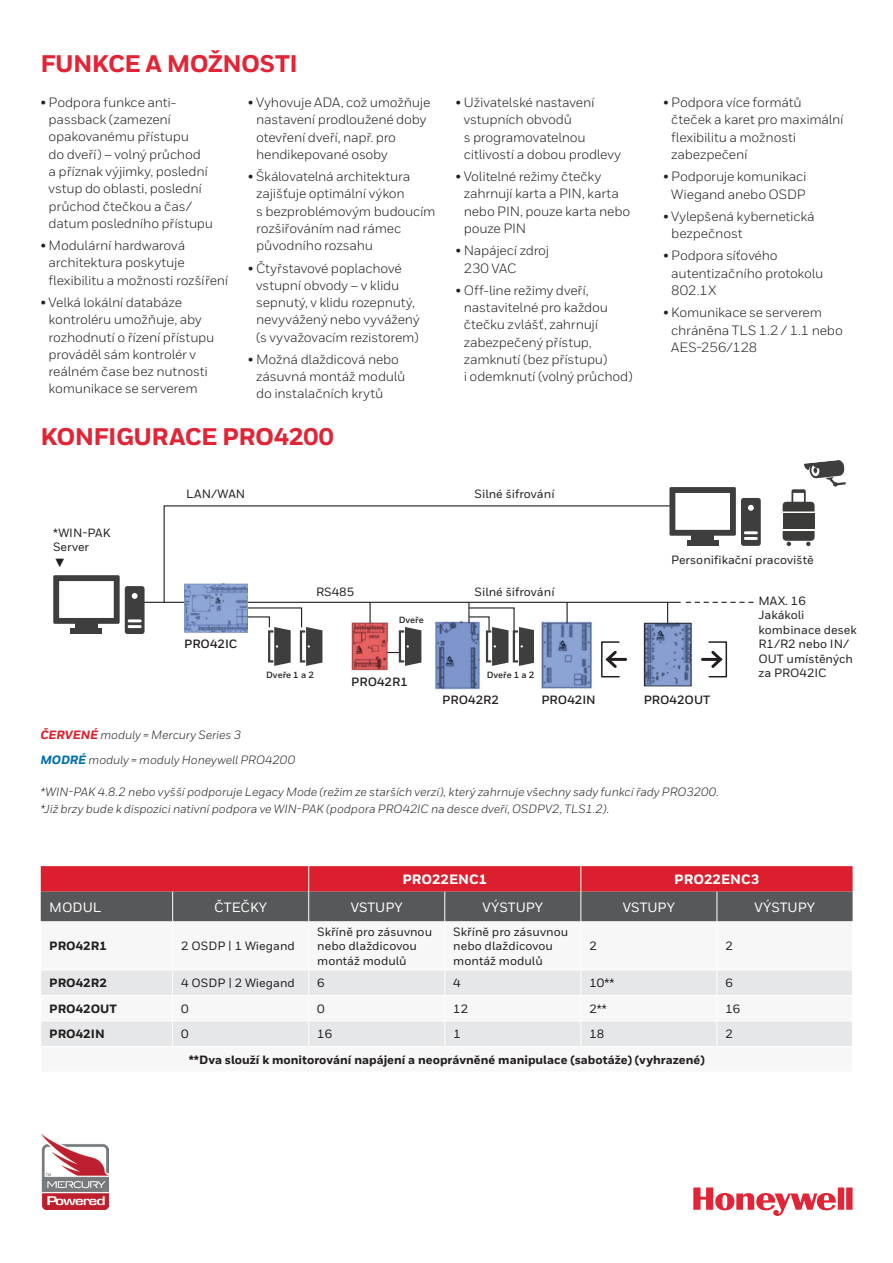
<style>
.page{position:relative;width:893px;height:1263px;background:#fff}
.page>*{position:absolute;margin:0;border:0;box-sizing:border-box;transform-origin:0 0}
.t1{font:800 24px "Honeywell Sans";letter-spacing:-.025em;color:#e22536}
.t2{font:13.5px/17.2px "Honeywell Sans";letter-spacing:-.015em;color:#231f20}
.t3{font:500 13.5px "Honeywell Sans";color:#fff}
.t4{font:800 13.5px "Honeywell Sans";color:#fff}
.t5{font:500 12px/14.4px "Honeywell Sans";color:#231f20}
.t6{font:italic 12px/25px "Honeywell Sans";letter-spacing:-.005em;color:#231f20}
.t7{font:800 12px "Honeywell Sans";color:#231f20}
.t8{font:700 12px "Honeywell Sans";color:#231f20}
.t9{font:12px "Arial";color:#231f20}
.t10{font:700 9px "Honeywell Sans";color:#231f20}
.s1{font-weight:800;color:#dc1f2e}
.s2{font-weight:800;color:#006faf}
</style>
<div class="page">
<hr style="left:143px;top:602px;width:537px;height:1px;background:#231f20">
<svg style="left:686px;top:602px;width:67px;height:1px"></svg>
<svg style="left:53px;top:575px;width:92px;height:59px"></svg>
<svg style="left:163px;top:505px;width:508px;height:98px"></svg>
<svg style="left:247px;top:607px;width:75px;height:59px"></svg>
<svg style="left:669px;top:487px;width:92px;height:59px"></svg>
<img style="left:184px;top:581px;width:63px;height:52px">
<img style="left:351px;top:610px;width:377px;height:80px">
<hr style="left:369px;top:603px;width:2px;height:20px;background:#231f20">
<hr style="left:566px;top:603px;width:2px;height:20px;background:#231f20">
<svg style="left:667px;top:603px;width:1px;height:20px"></svg>
<div style="left:783px;top:513px;width:32px;height:16px;background:#3b3c3a"></div>
<svg style="left:783px;top:460px;width:63px;height:51px"></svg>
<svg style="left:783px;top:531px;width:32px;height:15px"></svg>
<svg style="left:693px;top:1187px;width:160px;height:29px"></svg>
<svg style="left:388px;top:627px;width:33px;height:39px"></svg>
<svg style="left:468px;top:603px;width:65px;height:63px"></svg>
<div style="left:601px;top:641px;width:19px;height:36px;border:2px solid #231f20"></div>
<hr style="left:608px;top:658px;width:18px;height:3px;background:#231f20">
<svg style="left:603px;top:648px;width:16px;height:23px"></svg>
<div style="left:708px;top:641px;width:19px;height:36px;border:2px solid #231f20"></div>
<hr style="left:702px;top:658px;width:18px;height:3px;background:#231f20">
<svg style="left:709px;top:648px;width:16px;height:23px"></svg>
<img style="left:41px;top:1133px;width:68px;height:77px">
<svg style="left:41px;top:921px;width:811px;height:1px"></svg>
<svg style="left:41px;top:970px;width:811px;height:76px;fill:#e6e7e9"></svg>
<hr style="left:172px;top:921px;width:1px;height:48px;background:#fff">
<hr style="left:308px;top:921px;width:1px;height:48px;background:#fff">
<hr style="left:444px;top:921px;width:1px;height:48px;background:#fff">
<hr style="left:580px;top:921px;width:1px;height:48px;background:#fff">
<hr style="left:717px;top:921px;width:1px;height:48px;background:#fff">
<hr style="left:40px;top:995px;width:133px;height:1px;background:#fff">
<hr style="left:173px;top:995px;width:136px;height:1px;background:#fff">
<hr style="left:309px;top:995px;width:136px;height:1px;background:#fff">
<hr style="left:445px;top:995px;width:136px;height:1px;background:#fff">
<hr style="left:581px;top:995px;width:136px;height:1px;background:#fff">
<hr style="left:717px;top:995px;width:136px;height:1px;background:#fff">
<hr style="left:40px;top:1020px;width:133px;height:1px;background:#fff">
<hr style="left:173px;top:1020px;width:136px;height:1px;background:#fff">
<svg style="left:172px;top:970px;width:1px;height:76px"></svg>
<hr style="left:309px;top:1020px;width:136px;height:1px;background:#fff">
<svg style="left:308px;top:970px;width:1px;height:76px"></svg>
<hr style="left:445px;top:1020px;width:136px;height:1px;background:#fff">
<svg style="left:444px;top:970px;width:1px;height:76px"></svg>
<hr style="left:581px;top:1020px;width:136px;height:1px;background:#fff">
<svg style="left:580px;top:970px;width:1px;height:76px"></svg>
<hr style="left:717px;top:1020px;width:136px;height:1px;background:#fff">
<svg style="left:717px;top:970px;width:1px;height:76px"></svg>
<svg style="left:41px;top:866px;width:812px;height:55px;background:#953f47"></svg>
<h1 class="t1" style="left:40px;top:49px;width:259px">FUNKCE A MOŽNOSTI</h1>
<p class="t2" style="left:49px;top:94px;width:166px;text-indent:-8px">• Podpora funkce anti&shy;passback (zamezení opakovanému přístupu<br>do dveří) – volný průchod<br>a příznak výjimky, poslední vstup do oblasti, poslední průchod čtečkou a čas/ datum posledního přístupu</p>
<p class="t2" style="left:49px;top:237px;width:181px;text-indent:-8px">• Modulární hardwarová architektura poskytuje flexibilitu a možnosti rozšíření</p>
<p class="t2" style="left:49px;top:294px;width:167px;text-indent:-8px">• Velká lokální databáze kontroléru umožňuje, aby rozhodnutí o řízení přístupu prováděl sám kontrolér v reálném čase bez nutnosti komunikace se serverem</p>
<p class="t2" style="left:256px;top:94px;width:176px;text-indent:-8px">• Vyhovuje ADA, což umožňuje nastavení prodloužené doby otevření dveří, např. pro hendikepované osoby</p>
<p class="t2" style="left:256px;top:168px;width:181px;text-indent:-8px">• Škálovatelná architektura zajišťuje optimální výkon<br>s bezproblémovým budoucím rozšiřováním nad rámec původního rozsahu</p>
<p class="t2" style="left:256px;top:259px;width:165px;text-indent:-8px">• Čtyřstavové poplachové vstupní obvody – v klidu sepnutý, v klidu rozepnutý, nevyvážený nebo vyvážený (s vyvažovacím rezistorem)</p>
<p class="t2" style="left:256px;top:351px;width:151px;text-indent:-8px">• Možná dlaždicová nebo zásuvná montáž modulů do instalačních krytů</p>
<h1 class="t1" style="left:40px;top:421px;width:295px">KONFIGURACE PRO4200</h1>
<p class="t2" style="left:464px;top:94px;width:159px;text-indent:-8px">• Uživatelské nastavení vstupních obvodů<br>s programovatelnou citlivostí a dobou prodlevy</p>
<p class="t2" style="left:464px;top:168px;width:168px;text-indent:-8px">• Volitelné režimy čtečky zahrnují karta a PIN, karta nebo PIN, pouze karta nebo pouze PIN</p>
<p class="t2" style="left:464px;top:242px;width:87px;text-indent:-8px">• Napájecí zdroj<br>230 VAC</p>
<p class="t2" style="left:464px;top:282px;width:171px;text-indent:-8px">• Off-line režimy dveří, nastavitelné pro každou čtečku zvlášť, zahrnují zabezpečený přístup, zamknutí (bez přístupu)<br>i odemknutí (volný průchod)</p>
<p class="t5" style="left:53px;top:525px;width:59px">*WIN-PAK<br>Server</p>
<p class="t9" style="left:68px;top:557px;width:13px;rotate:90deg">►</p>
<p class="t5" style="left:186px;top:487px;width:61px">LAN/WAN</p>
<p class="t5" style="left:474px;top:487px;width:82px">Silné šifrování</p>
<p class="t8" style="left:184px;top:637px;width:55px">PRO42IC</p>
<p class="t5" style="left:316px;top:585px;width:40px">RS485</p>
<p class="t10" style="left:399px;top:614px;width:27px">Dveře</p>
<p class="t5" style="left:474px;top:585px;width:82px">Silné šifrování</p>
<p class="t10" style="left:266px;top:670px;width:49px">Dveře 1 a 2</p>
<p class="t10" style="left:487px;top:670px;width:49px">Dveře 1 a 2</p>
<p class="t8" style="left:351px;top:674px;width:58px">PRO42R1</p>
<p class="t2" style="left:671px;top:94px;width:174px;text-indent:-8px">• Podpora více formátů čteček a karet pro maximální flexibilitu a možnosti zabezpečení</p>
<p class="t2" style="left:663px;top:168px;width:145px;text-align:center">• Podporuje komunikaci<br>Wiegand anebo OSDP</p>
<p class="t2" style="left:671px;top:208px;width:145px;text-indent:-8px">• Vylepšená kybernetická bezpečnost</p>
<p class="t2" style="left:671px;top:247px;width:154px;text-indent:-8px">• Podpora síťového autentizačního protokolu<br>802.1X</p>
<p class="t2" style="left:671px;top:304px;width:173px;text-indent:-8px">• Komunikace se serverem chráněna TLS 1.2 / 1.1 nebo<br>AES-256/128</p>
<p class="t5" style="left:671px;top:553px;width:144px">Personifikační pracoviště</p>
<p class="t5" style="left:758px;top:594px;width:100px">MAX. 16<br>Jakákoli kombinace desek<br>R1/R2 nebo IN/<br>OUT umístěných za PRO42IC</p>
<p class="t6" style="left:40px;top:722px;width:256px"><span class="s1">ČERVENÉ</span> moduly = Mercury Series 3<br><span class="s2">MODRÉ</span> moduly = moduly Honeywell PRO4200</p>
<p class="t8" style="left:442px;top:692px;width:58px">PRO42R2</p>
<p class="t8" style="left:541px;top:692px;width:56px">PRO42IN</p>
<p class="t8" style="left:644px;top:692px;width:68px">PRO42OUT</p>
<p class="t6" style="left:40px;top:784px;width:680px;line-height:16.5px">*WIN-PAK 4.8.2 nebo vyšší podporuje Legacy Mode (režim ze starších verzí), který zahrnuje všechny sady funkcí řady PRO3200. *Již brzy bude k dispozici nativní podpora ve WIN-PAK (podpora PRO42IC na desce dveří, OSDPV2, TLS1.2).</p>
<p class="t4" style="left:402px;top:871px;width:86px">PRO22ENC1</p>
<p class="t4" style="left:674px;top:871px;width:86px">PRO22ENC3</p>
<p class="t3" style="left:49px;top:899px;width:54px">MODUL</p>
<p class="t3" style="left:214px;top:899px;width:54px">ČTEČKY</p>
<p class="t3" style="left:351px;top:899px;width:53px">VSTUPY</p>
<p class="t3" style="left:482px;top:899px;width:62px">VÝSTUPY</p>
<p class="t3" style="left:623px;top:899px;width:53px">VSTUPY</p>
<p class="t3" style="left:754px;top:899px;width:62px">VÝSTUPY</p>
<p class="t7" style="left:49px;top:939px;width:59px">PRO42R1</p>
<p class="t5" style="left:181px;top:939px;width:115px">2 OSDP | 1 Wiegand</p>
<p class="t5" style="left:317px;top:924px;width:116px">Skříně pro zásuvnou nebo dlaždicovou montáž modulů</p>
<p class="t5" style="left:453px;top:924px;width:116px">Skříně pro zásuvnou nebo dlaždicovou montáž modulů</p>
<p class="t5" style="left:589px;top:939px;width:9px">2</p>
<p class="t5" style="left:725px;top:939px;width:9px">2</p>
<p class="t7" style="left:49px;top:976px;width:59px">PRO42R2</p>
<p class="t5" style="left:181px;top:976px;width:115px">4 OSDP | 2 Wiegand</p>
<p class="t5" style="left:317px;top:976px;width:9px">6</p>
<p class="t5" style="left:453px;top:976px;width:9px">4</p>
<p class="t5" style="left:589px;top:976px;width:27px">10**</p>
<p class="t5" style="left:725px;top:976px;width:9px">6</p>
<p class="t7" style="left:49px;top:1001px;width:69px">PRO42OUT</p>
<p class="t5" style="left:181px;top:1002px;width:9px">0</p>
<p class="t5" style="left:317px;top:1002px;width:9px">0</p>
<p class="t5" style="left:453px;top:1002px;width:16px">12</p>
<p class="t5" style="left:589px;top:1002px;width:19px">2**</p>
<p class="t5" style="left:725px;top:1002px;width:16px">16</p>
<p class="t7" style="left:49px;top:1027px;width:57px">PRO42IN</p>
<p class="t5" style="left:181px;top:1027px;width:9px">0</p>
<p class="t5" style="left:317px;top:1027px;width:16px">16</p>
<p class="t5" style="left:453px;top:1027px;width:9px">1</p>
<p class="t5" style="left:589px;top:1027px;width:16px">18</p>
<p class="t5" style="left:725px;top:1027px;width:9px">2</p>
<p class="t7" style="left:189px;top:1052px;width:518px">**Dva slouží k monitorování napájení a neoprávněné manipulace (sabotáže) (vyhrazené)</p>
</div>
